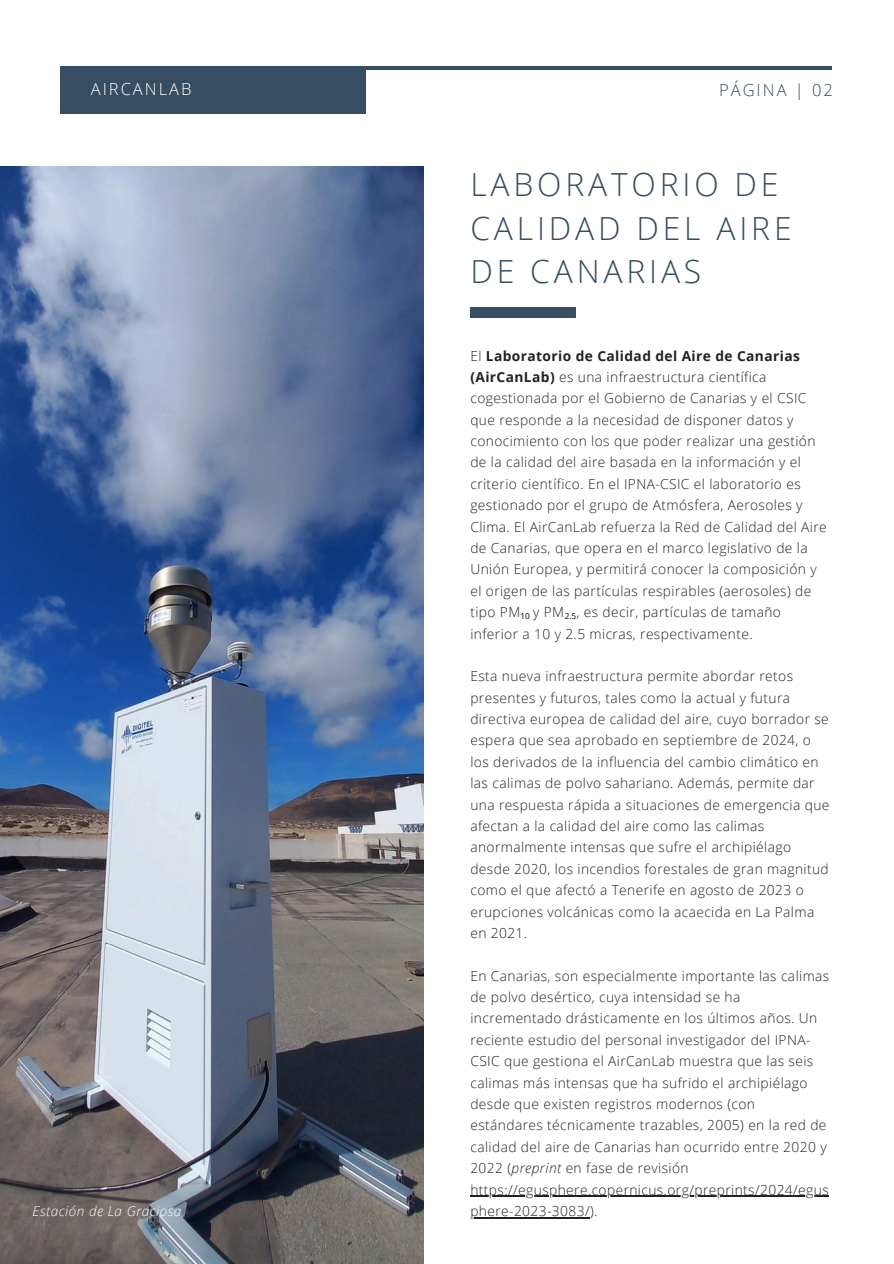
<style>
.page{position:relative;width:894px;height:1264px;background:#fff}
.page>*{position:absolute;margin:0;border:0;box-sizing:border-box;transform-origin:0 0}
.t1{font:300 31.8px/43.8px "Open Sans";letter-spacing:.12em;color:#364d62}
.t2{font:300 16.5px "Open Sans";letter-spacing:.12em;color:#fff}
.t3{font:300 16.5px "Open Sans";letter-spacing:.12em;color:#364d62}
.t4{font:300 13.8px/21.5px "Open Sans";letter-spacing:.03em;color:#222}
.t5{font:italic 300 13.5px "Open Sans";letter-spacing:.04em;color:#fff}
.t6{font:8.25px "Open Sans";color:#000}
.s1{font-weight:700}
.s2{color:#fff}
.s3{font-style:italic}
</style>
<div class="page">
<hr style="left:61px;top:66px;width:770px;height:4px;background:#364d62">
<div style="left:61px;top:66px;width:304px;height:47px;background:#364d62"></div>
<img style="left:0;top:166px;width:423px;height:1097px">
<div style="left:470px;top:307px;width:106px;height:10px;background:#364d62"></div>
<hr style="left:470px;top:1195px;width:359px;height:1px;background:#222">
<hr style="left:470px;top:1216px;width:120px;height:2px;background:#222">
<p class="t2" style="left:91px;top:78px;width:102px">AIRCANLAB</p>
<h2 class="t3" style="left:719px;top:79px;width:115px">PÁGINA | 02</h2>
<p class="t1" style="left:470px;top:161px;width:322px">LABORATORIO DE<br>CALIDAD DEL AIRE<br>DE CANARIAS</p>
<h2 class="t4" style="left:470px;top:344px;width:358px">El <span class="s1">Laboratorio de Calidad del Aire de Canarias (AirCanLab)</span> es una infraestructura científica cogestionada por el Gobierno de Canarias y el CSIC que responde a la necesidad de disponer datos y conocimiento con los que poder realizar una gestión de la calidad del aire basada en la información y el criterio científico. En el IPNA-CSIC el laboratorio es gestionado por el grupo de Atmósfera, Aerosoles y Clima. El AirCanLab refuerza la Red de Calidad del Aire de Canarias, que opera en el marco legislativo de la Unión Europea, y permitirá conocer la composición y el origen de las partículas respirables (aerosoles) de tipo PM<span class="s2">1</span> y PM<span class="s2">2.</span>, es decir, partículas de tamaño inferior a 10 y 2.5 micras, respectivamente.</h2>
<h3 class="t4" style="left:470px;top:665px;width:360px">Esta nueva infraestructura permite abordar retos presentes y futuros, tales como la actual y futura directiva europea de calidad del aire, cuyo borrador se espera que sea aprobado en septiembre de 2024, o los derivados de la influencia del cambio climático en las calimas de polvo sahariano. Además, permite dar una respuesta rápida a situaciones de emergencia que afectan a la calidad del aire como las calimas anormalmente intensas que sufre el archipiélago desde 2020, los incendios forestales de gran magnitud como el que afectó a Tenerife en agosto de 2023 o erupciones volcánicas como la acaecida en La Palma en 2021.</h3>
<h1 class="t4" style="left:470px;top:964px;width:360px">En Canarias, son especialmente importante las calimas de polvo desértico, cuya intensidad se ha incrementado drásticamente en los últimos años. Un reciente estudio del personal investigador del IPNA-CSIC que gestiona el AirCanLab muestra que las seis calimas más intensas que ha sufrido el archipiélago desde que existen registros modernos (con estándares técnicamente trazables, 2005) en la red de calidad del aire de Canarias han ocurrido entre 2020 y 2022 (<span class="s3">preprint</span> en fase de revisión</h1>
<p class="t4" style="left:470px;top:1178px;width:360px">https://egusphere.copernicus.org/preprints/2024/egus</p>
<p class="t6" style="left:520px;top:610px;width:11px">10</p>
<h3 class="t6" style="left:564px;top:610px;width:13px">2.5</h3>
<h3 class="t5" style="left:33px;top:1200px;width:150px">Estación de La Graciosa</h3>
<h3 class="t4" style="left:470px;top:1199px;width:129px">phere-2023-3083/).</h3>
</div>
